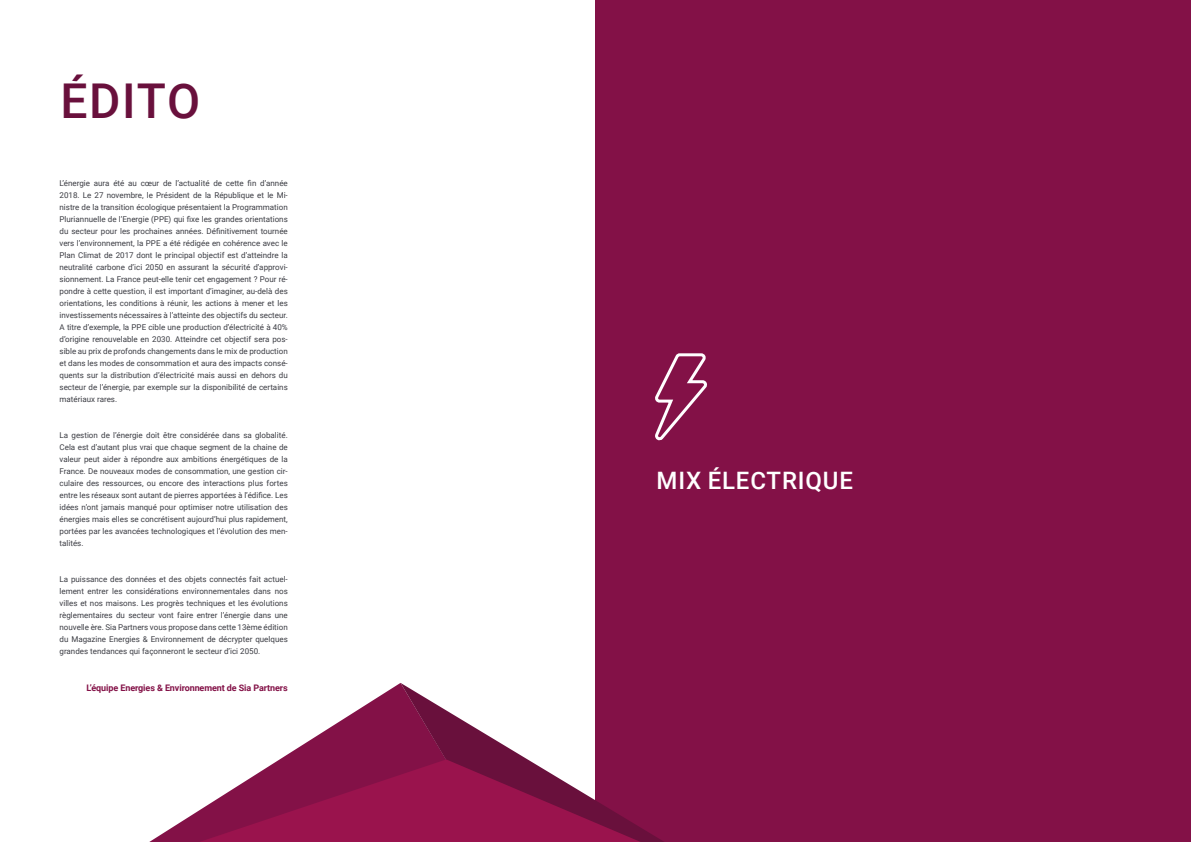
<style>
.page{position:relative;width:1191px;height:842px;background:#fff}
.page>*{position:absolute;margin:0;border:0;box-sizing:border-box;transform-origin:0 0}
.t1{font:500 48px "Roboto";letter-spacing:.03em;color:#69103c}
.t2{font:500 24px "Roboto";letter-spacing:.035em;color:#fff}
.t3{font:700 9px "Roboto";letter-spacing:-.01em;color:#831147}
.t4{font:8px/12px "Roboto";color:#3b3c43;text-align:justify}
</style>
<div class="page">
<div style="left:595px;top:0;width:596px;height:842px;background:#831147"></div>
<svg style="left:149px;top:683px;width:251px;height:159px"></svg>
<svg style="left:400px;top:683px;width:264px;height:159px"></svg>
<svg style="left:199px;top:759px;width:441px;height:83px"></svg>
<svg style="left:655px;top:353px;width:52px;height:88px"></svg>
<h1 class="t1" style="left:60px;top:68px;width:141px">ÉDITO</h1>
<p class="t4" style="left:60px;top:176px;width:230px">L’énergie aura été au cœur de l’actualité de cette fin d’année 2018. Le 27 novembre, le Président de la République et le Mi&shy;nistre de la transition écologique présentaient la Programmation Pluriannuelle de l’Energie (PPE) qui fixe les grandes orientations du secteur pour les prochaines années. Définitivement tournée vers l’environnement, la PPE a été rédigée en cohérence avec le Plan Climat de 2017 dont le principal objectif est d’atteindre la neutralité carbone d’ici 2050 en assurant la sécurité d’approvi&shy;sionnement. La France peut-elle tenir cet engagement ? Pour ré&shy;pondre à cette question, il est important d’imaginer, au-delà des orientations, les conditions à réunir, les actions à mener et les investissements nécessaires à l’atteinte des objectifs du secteur.<br>A titre d’exemple, la PPE cible une production d’électricité à 40% d’origine renouvelable en 2030. Atteindre cet objectif sera pos&shy;sible au prix de profonds changements dans le mix de production et dans les modes de consommation et aura des impacts consé&shy;quents sur la distribution d’électricité mais aussi en dehors du secteur de l’énergie, par exemple sur la disponibilité de certains matériaux rares.</p>
<p class="t4" style="left:60px;top:428px;width:230px">La gestion de l’énergie doit être considérée dans sa globalité.<br>Cela est d’autant plus vrai que chaque segment de la chaine de valeur peut aider à répondre aux ambitions énergétiques de la France. De nouveaux modes de consommation, une gestion cir&shy;culaire des ressources, ou encore des interactions plus fortes entre les réseaux sont autant de pierres apportées à l’édifice. Les idées n’ont jamais manqué pour optimiser notre utilisation des énergies mais elles se concrétisent aujourd’hui plus rapidement, portées par les avancées technologiques et l’évolution des men&shy;talités.</p>
<p class="t4" style="left:60px;top:572px;width:230px">La puissance des données et des objets connectés fait actuel&shy;lement entrer les considérations environnementales dans nos villes et nos maisons. Les progrès techniques et les évolutions règlementaires du secteur vont faire entrer l’énergie dans une nouvelle ère. Sia Partners vous propose dans cette 13ème édition du Magazine Energies &amp; Environnement de décrypter quelques grandes tendances qui façonneront le secteur d’ici 2050.</p>
<p class="t3" style="left:86px;top:681px;width:203px">L’équipe Energies &amp; Environnement de Sia Partners</p>
<h2 class="t2" style="left:656px;top:463px;width:198px">MIX ÉLECTRIQUE</h2>
</div>
